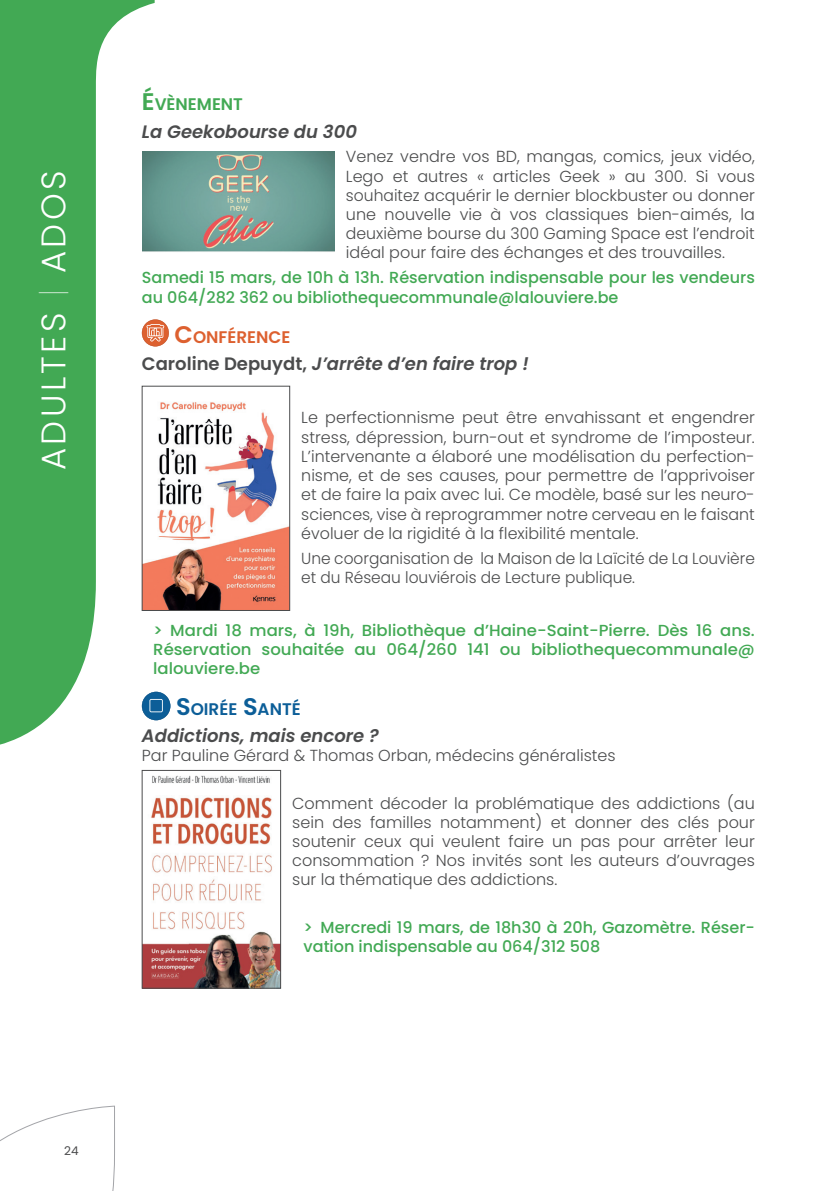
<style>
.page{position:relative;width:840px;height:1191px;background:#fff}
.page>*{position:absolute;margin:0;border:0;box-sizing:border-box;transform-origin:0 0}
.t1{font:300 34px "Poppins";letter-spacing:.1em;color:#fff}
.t2{font:italic 600 18px "Poppins";color:#4b4c4d}
.t3{font:600 16.8px "Poppins";color:#0c5e98}
.t4{font:600 16.8px "Poppins";color:#dd602f}
.t5{font:600 16.8px "Poppins";color:#42a954}
.t6{font:300 16px/19.2px "Poppins";color:#4b4c4d;text-align:justify}
.t7{font:500 16px/19.2px "Poppins";color:#42a954}
.t8{font:300 16px/19.2px "Poppins";color:#4b4c4d;scale:.96 1}
.t9{font:12px "Poppins";color:#4b4c4d}
.s1{font-weight:100}
.s2{font-size:24px}
.s3{font-style:normal}
</style>
<div class="page">
<svg style="left:0;top:1105px;width:115px;height:86px"></svg>
<svg style="left:0;top:0;width:154px;height:745px;fill:#42a954"></svg>
<svg style="left:142px;top:319px;width:27px;height:27px"></svg>
<svg style="left:142px;top:692px;width:28px;height:28px"></svg>
<img style="left:142px;top:152px;width:192px;height:100px">
<img style="left:144px;top:388px;width:144px;height:221px">
<div style="left:142px;top:386px;width:148px;height:225px;border:1px solid #4b4c4d"></div>
<img style="left:144px;top:775px;width:135px;height:211px">
<div style="left:142px;top:770px;width:139px;height:218px;border:1px solid #4b4c4d"></div>
<h1 class="t1" style="left:34px;top:470px;width:301px;rotate:-90deg">ADULTES <span class="s1">|</span> ADOS</h1>
<p class="t5" style="left:142px;top:95px;width:103px"><span class="s2">É</span>VÈNEMENT</p>
<p class="t2" style="left:142px;top:121px;width:216px">La Geekobourse du 300</p>
<p class="t6" style="left:346px;top:147px;width:410px">Venez vendre vos BD, mangas, comics, jeux vidéo, Lego et autres « articles Geek » au 300. Si vous souhaitez acquérir le dernier blockbuster ou donner une nouvelle vie à vos classiques bien-aimés, la deuxième bourse du 300 Gaming Space est l’endroit idéal pour faire des échanges et des trouvailles.</p>
<p class="t7" style="left:142px;top:268px;width:614px">Samedi 15 mars, de 10h à 13h. Réservation indispensable pour les vendeurs au 064/282 362 ou bibliothequecommunale@lalouviere.be</p>
<p class="t4" style="left:174px;top:327px;width:117px"><span class="s2">C</span>ONFÉRENCE</p>
<p class="t2" style="left:142px;top:353px;width:388px"><span class="s3">Caroline Depuydt,</span> J’arrête d’en faire trop !</p>
<p class="t6" style="left:301px;top:408px;width:455px">Le perfectionnisme peut être envahissant et engendrer stress, dépression, burn-out et syndrome de l’imposteur.<br>L’intervenante a élaboré une modélisation du perfection&shy;nisme, et de ses causes, pour permettre de l’apprivoiser et de faire la paix avec lui. Ce modèle, basé sur les neuro&shy;sciences, vise à reprogrammer notre cerveau en le faisant évoluer de la rigidité à la flexibilité mentale.</p>
<p class="t8" style="left:301px;top:548px;width:473px">Une coorganisation de la Maison de la Laïcité de La Louvière et du Réseau louviérois de Lecture publique.</p>
<p class="t7" style="left:153px;top:621px;width:602px;text-align:justify">&gt; Mardi 18 mars, à 19h, Bibliothèque d’Haine-Saint-Pierre. Dès 16 ans.<br>Réservation souhaitée au 064/260 141 ou bibliothequecommunale@ lalouviere.be</p>
<p class="t3" style="left:176px;top:699px;width:126px"><span class="s2">S</span>OIRÉE <span class="s2">S</span>ANTÉ</p>
<p class="t2" style="left:142px;top:725px;width:238px">Addictions, mais encore ?</p>
<p class="t6" style="left:142px;top:746px;width:475px">Par Pauline Gérard &amp; Thomas Orban, médecins généralistes</p>
<p class="t6" style="left:292px;top:793px;width:464px">Comment décoder la problématique des addictions (au sein des familles notamment) et donner des clés pour soutenir ceux qui veulent faire un pas pour arrêter leur consommation ? Nos invités sont les auteurs d’ouvrages sur la thématique des addictions.</p>
<p class="t7" style="left:303px;top:918px;width:452px">&gt; Mercredi 19 mars, de 18h30 à 20h, Gazomètre. Réser&shy;vation indispensable au 064/312 508</p>
<p class="t9" style="left:64px;top:1143px;width:16px">24</p>
</div>
